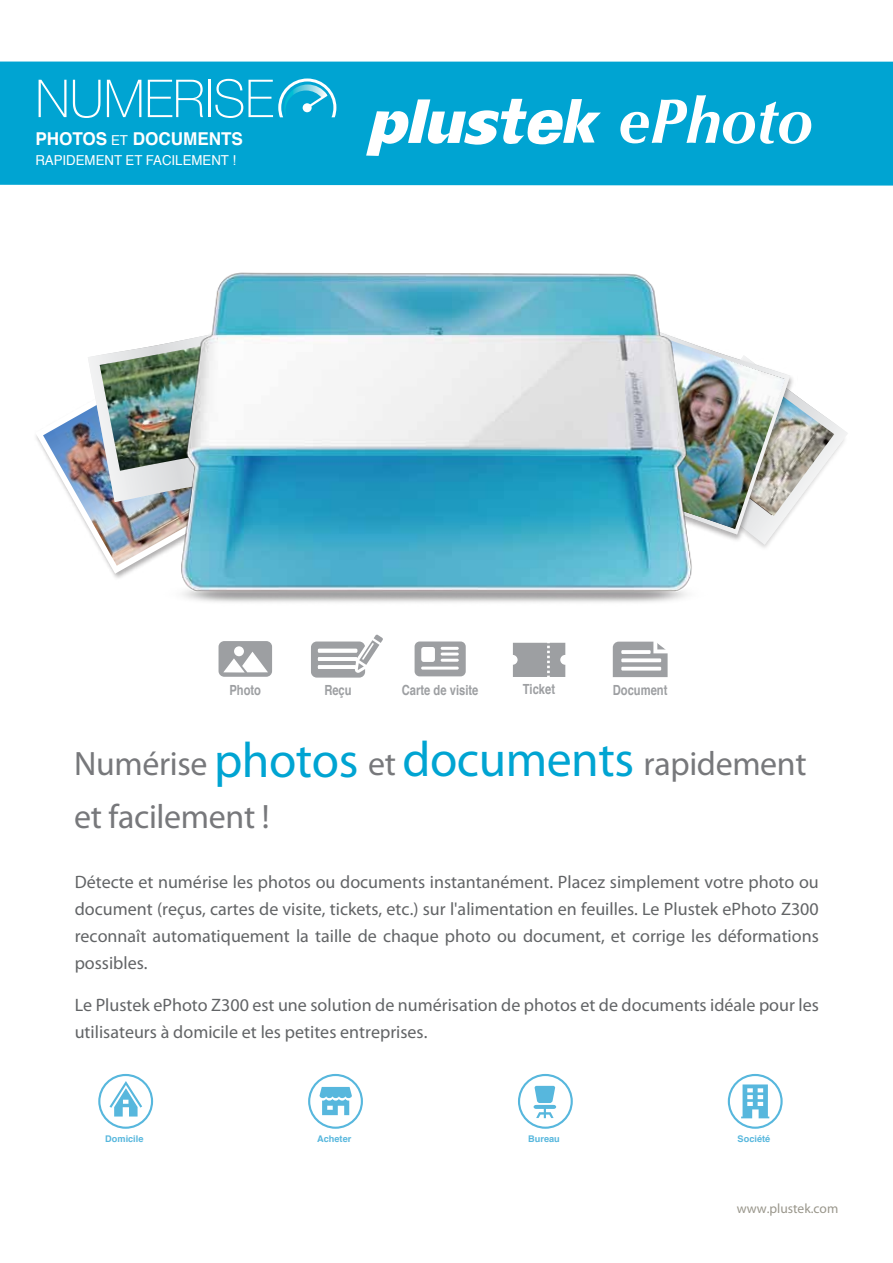
<style>
.page{position:relative;width:893px;height:1263px;background:#fff}
.page>*{position:absolute;margin:0;border:0;box-sizing:border-box;transform-origin:0 0}
.t1{font:100 52.35px "Helvetica Neue";color:#fff}
.t2{font:33.9px/53.7px "Myriad Pro";letter-spacing:-.01em;color:#77787b}
.t3{font:18px/27px "Myriad Pro";color:#626466;text-align:justify}
.t4{font:700 17.7px "Helvetica";color:#fff}
.t5{font:700 13.95px "Helvetica";color:#9d9fa2;scale:.8 1}
.t6{font:13.65px "Helvetica";color:#fff}
.t7{font:13.5px "Myriad Pro";color:#99968b}
.t8{font:700 9.15px "Helvetica";color:#57b7dd}
.s1{font-weight:400;font-size:13.65px}
.s2{font-size:49.8px;color:#00a4d2}
</style>
<div class="page">
<img style="left:43px;top:410px;width:98px;height:156px">
<svg style="left:740px;top:374px;width:108px;height:171px"></svg>
<img style="left:740px;top:356px;width:45px;height:173px">
<div style="left:0;top:62px;width:893px;height:124px;background:#00a4d2"></div>
<svg style="left:366px;top:99px;width:235px;height:57px"></svg>
<svg style="left:620px;top:95px;width:191px;height:49px"></svg>
<svg style="left:278px;top:78px;width:58px;height:40px;background:#3ab9db"></svg>
<img style="left:88px;top:354px;width:53px;height:148px">
<img style="left:100px;top:343px;width:134px;height:128px;border-radius:21px">
<img style="left:141px;top:272px;width:599px;height:331px">
<div style="left:219px;top:641px;width:53px;height:36px;background:#9d9fa2;border-radius:6px"></div>
<svg style="left:223px;top:652px;width:45px;height:20px"></svg>
<div style="left:234px;top:646px;width:10px;height:10px;background:#fff;border-radius:50%"></div>
<svg style="left:415px;top:641px;width:51px;height:35px"></svg>
<svg style="left:613px;top:641px;width:55px;height:36px"></svg>
<svg style="left:311px;top:634px;width:72px;height:44px"></svg>
<svg style="left:513px;top:642px;width:52px;height:35px;background:#a5a7a9"></svg>
<svg style="left:98px;top:1074px;width:55px;height:55px"></svg>
<svg style="left:728px;top:1074px;width:55px;height:55px"></svg>
<svg style="left:518px;top:1074px;width:55px;height:55px"></svg>
<svg style="left:308px;top:1074px;width:55px;height:55px"></svg>
<h1 class="t1" style="left:35px;top:59px;width:240px">NUMERISE</h1>
<p class="t4" style="left:35px;top:125px;width:209px">PHOTOS <span class="s1">ET</span> DOCUMENTS</p>
<p class="t6" style="left:35px;top:150px;width:202px">RAPIDEMENT ET FACILEMENT !</p>
<p class="t5" style="left:229px;top:679px;width:41px">Photo</p>
<p class="t5" style="left:324px;top:679px;width:36px">Reçu</p>
<p class="t5" style="left:402px;top:679px;width:97px">Carte de visite</p>
<p class="t5" style="left:523px;top:678px;width:42px">Ticket</p>
<p class="t5" style="left:613px;top:679px;width:70px">Document</p>
<h2 class="t2" style="left:74px;top:736px;width:734px">Numérise <span class="s2">photos</span> et <span class="s2">documents</span> rapidement et facilement !</h2>
<p class="t3" style="left:75px;top:868px;width:746px">Détecte et numérise les photos ou documents instantanément. Placez simplement votre photo ou document (reçus, cartes de visite, tickets, etc.) sur l'alimentation en feuilles. Le Plustek ePhoto Z300 reconnaît automatiquement la taille de chaque photo ou document, et corrige les déformations possibles.</p>
<p class="t3" style="left:75px;top:991px;width:746px">Le Plustek ePhoto Z300 est une solution de numérisation de photos et de documents idéale pour les utilisateurs à domicile et les petites entreprises.</p>
<p class="t8" style="left:105px;top:1131px;width:40px">Domicile</p>
<p class="t8" style="left:317px;top:1131px;width:36px">Acheter</p>
<p class="t8" style="left:528px;top:1131px;width:33px">Bureau</p>
<p class="t8" style="left:738px;top:1131px;width:34px">Société</p>
<p class="t7" style="left:737px;top:1200px;width:103px">www.plustek.com</p>
</div>
